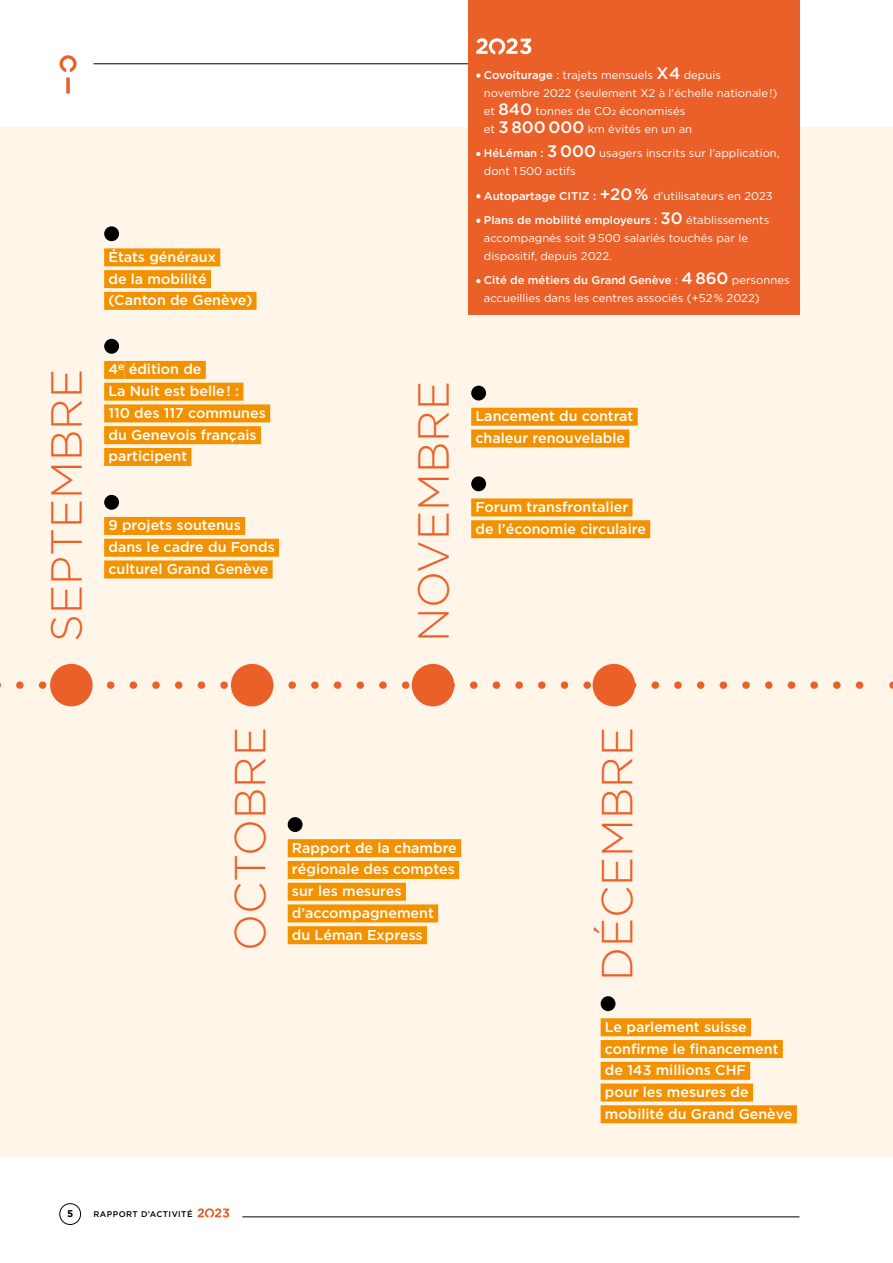
<style>
.page{position:relative;width:893px;height:1263px;background:#fff}
.page>*{position:absolute;margin:0;border:0;box-sizing:border-box;transform-origin:0 0}
.t1{font:300 43.5px "Gotham";color:#eb6029}
.t2{font:500 14.25px/21.8px "Gotham";color:#fff}
.t3{font:11.25px/18px "Gotham";color:#fff}
.t4{font:500 11.25px/24.5px "Gotham";color:#fff}
.t5{font:700 9.75px "Gotham";color:#000}
.t6{font:500 8.25px "Gotham";letter-spacing:.05em;color:#000}
.s1{font-weight:500}
.s2{font-weight:500;font-size:16.5px}
.s3{font-size:7.5px}
.s4{font-size:16.5px}
.s5{font-weight:400}
</style>
<div class="page">
<hr style="left:94px;top:64px;width:705px;height:1px;background:#000">
<hr style="left:242px;top:1216px;width:557px;height:1px;background:#000">
<svg style="left:60px;top:55px;width:17px;height:39px"></svg>
<div style="left:60px;top:1203px;width:21px;height:22px;border:1px solid #000;border-radius:50%"></div>
<svg style="left:198px;top:1208px;width:31px;height:10px"></svg>
<div style="left:0;top:128px;width:893px;height:1029px;background:#fff5e9"></div>
<div style="left:468px;top:0;width:331px;height:236px;background:#eb6029"></div>
<svg style="left:0;top:681px;width:864px;height:8px"></svg>
<div style="left:50px;top:664px;width:43px;height:42px;background:#eb6029;border-radius:50%"></div>
<div style="left:231px;top:664px;width:42px;height:42px;background:#eb6029;border-radius:50%"></div>
<div style="left:412px;top:664px;width:42px;height:42px;background:#eb6029;border-radius:50%"></div>
<div style="left:593px;top:664px;width:42px;height:42px;background:#eb6029;border-radius:50%"></div>
<div style="left:104px;top:248px;width:116px;height:18px;background:#f39200"></div>
<div style="left:104px;top:270px;width:107px;height:18px;background:#f39200"></div>
<div style="left:104px;top:292px;width:153px;height:18px;background:#f39200"></div>
<div style="left:104px;top:361px;width:14px;height:18px;background:#f39200"></div>
<div style="left:118px;top:361px;width:6px;height:18px;background:#f39200"></div>
<div style="left:124px;top:361px;width:82px;height:18px;background:#f39200"></div>
<div style="left:104px;top:383px;width:139px;height:18px;background:#f39200"></div>
<div style="left:104px;top:404px;width:166px;height:18px;background:#f39200"></div>
<div style="left:104px;top:426px;width:157px;height:18px;background:#f39200"></div>
<div style="left:104px;top:448px;width:87px;height:18px;background:#f39200"></div>
<div style="left:104px;top:517px;width:141px;height:18px;background:#f39200"></div>
<div style="left:104px;top:539px;width:175px;height:18px;background:#f39200"></div>
<div style="left:104px;top:560px;width:169px;height:18px;background:#f39200"></div>
<div style="left:104px;top:226px;width:15px;height:15px;background:#000;border-radius:50%"></div>
<div style="left:104px;top:339px;width:15px;height:15px;background:#000;border-radius:50%"></div>
<div style="left:104px;top:495px;width:15px;height:15px;background:#000;border-radius:50%"></div>
<div style="left:471px;top:408px;width:167px;height:18px;background:#f39200"></div>
<div style="left:471px;top:429px;width:158px;height:18px;background:#f39200"></div>
<div style="left:471px;top:498px;width:161px;height:18px;background:#f39200"></div>
<div style="left:471px;top:520px;width:179px;height:18px;background:#f39200"></div>
<div style="left:471px;top:386px;width:15px;height:14px;background:#000;border-radius:50%"></div>
<div style="left:471px;top:476px;width:15px;height:15px;background:#000;border-radius:50%"></div>
<div style="left:288px;top:839px;width:173px;height:18px;background:#f39200"></div>
<div style="left:288px;top:861px;width:171px;height:18px;background:#f39200"></div>
<div style="left:288px;top:883px;width:118px;height:18px;background:#f39200"></div>
<div style="left:288px;top:904px;width:150px;height:18px;background:#f39200"></div>
<div style="left:288px;top:926px;width:139px;height:18px;background:#f39200"></div>
<div style="left:288px;top:817px;width:15px;height:15px;background:#000;border-radius:50%"></div>
<div style="left:601px;top:1018px;width:150px;height:18px;background:#f39200"></div>
<div style="left:601px;top:1040px;width:182px;height:18px;background:#f39200"></div>
<div style="left:601px;top:1062px;width:149px;height:18px;background:#f39200"></div>
<div style="left:601px;top:1083px;width:152px;height:18px;background:#f39200"></div>
<div style="left:601px;top:1105px;width:196px;height:18px;background:#f39200"></div>
<div style="left:601px;top:996px;width:14px;height:15px;background:#000;border-radius:50%"></div>
<div style="left:468px;top:30px;width:331px;height:285px;background:#eb6029"></div>
<svg style="left:476px;top:38px;width:55px;height:17px"></svg>
<svg style="left:476px;top:73px;width:4px;height:5px"></svg>
<svg style="left:476px;top:152px;width:4px;height:4px"></svg>
<svg style="left:476px;top:194px;width:4px;height:4px"></svg>
<svg style="left:476px;top:219px;width:4px;height:4px"></svg>
<svg style="left:476px;top:279px;width:4px;height:4px"></svg>
<h1 class="t1" style="left:43px;top:642px;width:275px;rotate:-90deg">SEPTEMBRE</h1>
<p class="t2" style="left:108px;top:246px;width:145px">États généraux<br>de la mobilité (Canton de Genève)</p>
<p class="t2" style="left:108px;top:358px;width:159px">4<sup>e</sup> édition de<br>La Nuit est belle! :<br>110 des 117 communes du Genevois français participent</p>
<p class="t2" style="left:108px;top:514px;width:168px">9 projets soutenus dans le cadre du Fonds culturel Grand Genève</p>
<p class="t3" style="left:484px;top:66px;width:295px"><span class="s1">Covoiturage</span> : trajets mensuels <span class="s2">X4</span> depuis novembre 2022 (seulement X2 à l’échelle nationale!) et <span class="s2">840</span> tonnes de CO<span class="s3">2</span> économisés<br>et <span class="s2">3 800 000</span> km évités en un an</p>
<p class="t3" style="left:484px;top:144px;width:297px"><span class="s1">HéLéman :</span> <span class="s2">3 000</span> usagers inscrits sur l’application, dont 1 500 actifs</p>
<p class="t4" style="left:484px;top:183px;width:290px">Autopartage CITIZ : <span class="s4">+20%</span> <span class="s5">d’utilisateurs en 2023<br></span>Plans de mobilité employeurs : <span class="s4">30</span> <span class="s5">établissements</span></p>
<p class="t3" style="left:484px;top:229px;width:266px">accompagnés soit 9 500 salariés touchés par le dispositif, depuis 2022.</p>
<p class="t3" style="left:484px;top:271px;width:307px"><span class="s1">Cité de métiers du Grand Genève</span> : <span class="s2">4 860</span> personnes accueillies dans les centres associés (+52% 2022)</p>
<h1 class="t1" style="left:410px;top:642px;width:263px;rotate:-90deg">NOVEMBRE</h1>
<p class="t2" style="left:475px;top:405px;width:159px">Lancement du contrat chaleur renouvelable</p>
<p class="t2" style="left:475px;top:496px;width:172px">Forum transfrontalier de l’économie circulaire</p>
<h1 class="t1" style="left:226px;top:951px;width:225px;rotate:-90deg">OCTOBRE</h1>
<h1 class="t1" style="left:593px;top:981px;width:256px;rotate:-90deg">DÉCEMBRE</h1>
<p class="t2" style="left:292px;top:836px;width:166px">Rapport de la chambre régionale des comptes sur les mesures d’accompagnement<br>du Léman Express</p>
<p class="t2" style="left:605px;top:1015px;width:189px">Le parlement suisse confirme le financement de 143 millions CHF<br>pour les mesures de mobilité du Grand Genève</p>
<p class="t5" style="left:67px;top:1208px;width:8px">5</p>
<p class="t6" style="left:94px;top:1209px;width:101px">RAPPORT D’ACTIVITÉ</p>
</div>
